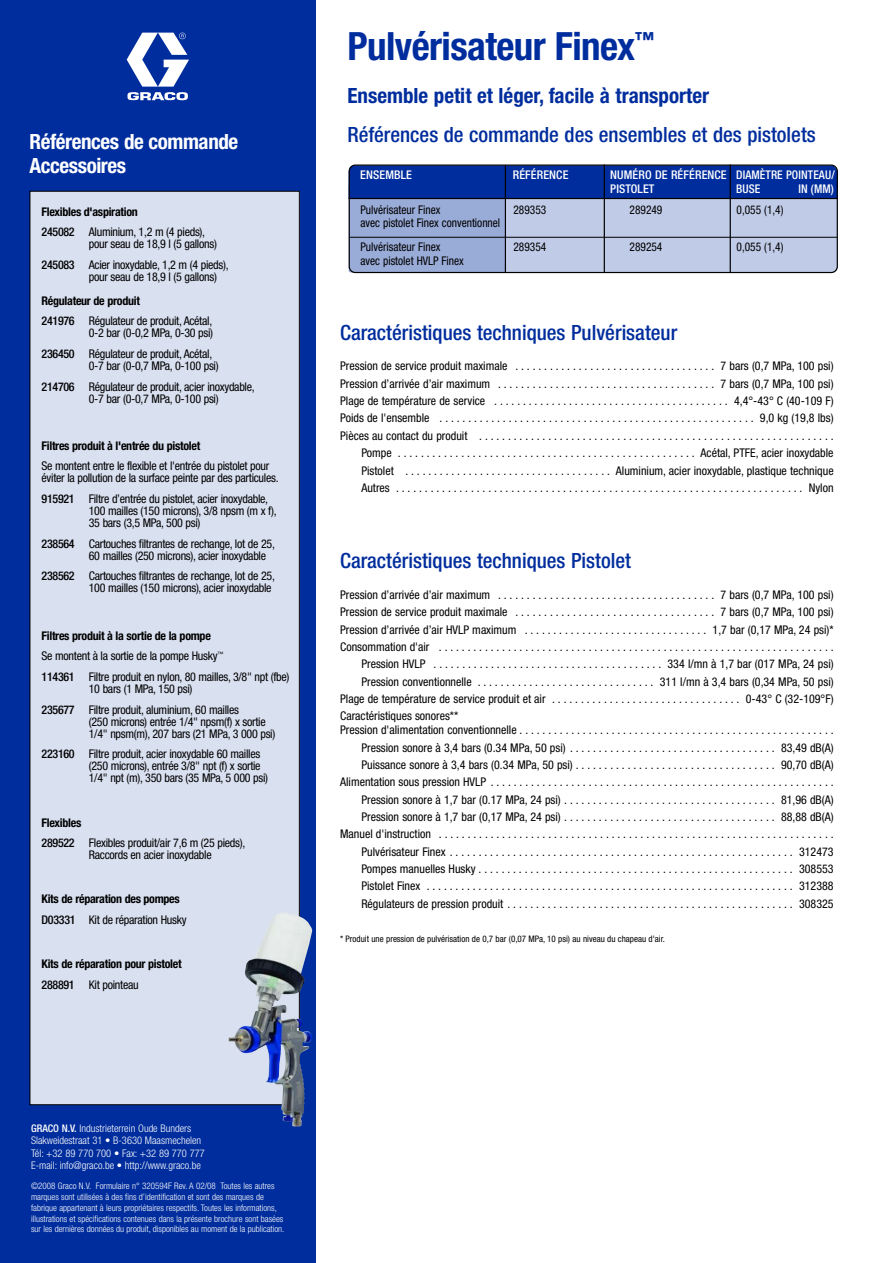
<style>
.page{position:relative;width:893px;height:1263px;background:#fff}
.page>*{position:absolute;margin:0;border:0;box-sizing:border-box;transform-origin:0 0}
.t1{font:700 condensed 39px "Helvetica Neue LT Std";letter-spacing:-.015em;color:#002d9d}
.t2{font:500 condensed 21px "Helvetica Neue LT Std";color:#002d9d}
.t3{font:700 condensed 21px "Helvetica Neue LT Std";color:#002d9d}
.t4{font:700 condensed 21px/24px "Helvetica Neue LT Std";letter-spacing:-.02em;color:#fff}
.t5{font:condensed 12px/17.4px "Helvetica Neue LT Std";color:#000;text-align:right}
.t6{font:condensed 12px/20.7px "Helvetica Neue LT Std";letter-spacing:-.025em;color:#000}
.t7{font:condensed 12px/13.5px "Helvetica Neue LT Std";color:#000;scale:.95 1}
.t8{font:700 condensed 12px/20.7px "Helvetica Neue LT Std";letter-spacing:-.025em;color:#000}
.t9{font:500 condensed 12px/13.5px "Helvetica Neue LT Std";letter-spacing:.01em;color:#fff}
.t10{font:500 condensed 12px/13.5px "Helvetica Neue LT Std";letter-spacing:.01em;color:#fff;scale:.96 1}
.t11{font:300 condensed 10.5px/12.6px "Helvetica Neue LT Std";color:#fff}
.t12{font:300 condensed 9px/10.8px "Helvetica Neue LT Std";color:#fff}
.t13{font:condensed 9px "Helvetica Neue LT Std";color:#000}
.s1{font-weight:700}
.s2{font-weight:500}
.s3{font-weight:400}
</style>
<div class="page">
<div style="left:0;top:0;width:315px;height:1263px;background:#002d9d"></div>
<svg style="left:127px;top:33px;width:62px;height:67px"></svg>
<div style="left:30px;top:191px;width:269px;height:914px;background:#d9e0f0"></div>
<svg style="left:348px;top:165px;width:489px;height:108px;background:#778dc4"></svg>
<hr style="left:350px;top:237px;width:487px;height:1px;background:#000">
<img style="left:245px;top:912px;width:67px;height:206px">
<h2 class="t4" style="left:30px;top:131px;width:210px">Références de commande<br>Accessoires</h2>
<p class="t6" style="left:42px;top:202px;width:165px"><span class="s1">Flexibles d'aspiration<br></span><span class="s2">245082</span> Aluminium, 1,2 m (4 pieds),</p>
<p class="t6" style="left:42px;top:235px;width:188px;text-indent:47px">pour seau de 18,9 l (5 gallons)<br><span class="s2">245083</span> Acier inoxydable, 1,2 m (4 pieds),</p>
<p class="t6" style="left:89px;top:267px;width:130px">pour seau de 18,9 l (5 gallons)</p>
<p class="t6" style="left:42px;top:291px;width:172px"><span class="s1">Régulateur de produit<br></span><span class="s2">241976</span> Régulateur de produit, Acétal,</p>
<p class="t6" style="left:42px;top:324px;width:173px;text-align:right">0-2 bar (0-0,2 MPa, 0-30 psi)<br><span class="s2">236450</span> Régulateur de produit, Acétal,</p>
<p class="t6" style="left:42px;top:356px;width:214px;text-indent:47px">0-7 bar (0-0,7 MPa, 0-100 psi)<br><span class="s2">214706</span> Régulateur de produit, acier inoxydable,</p>
<p class="t6" style="left:89px;top:389px;width:131px">0-7 bar (0-0,7 MPa, 0-100 psi)</p>
<p class="t8" style="left:42px;top:436px;width:160px">Filtres produit à l'entrée du pistolet</p>
<p class="t6" style="left:42px;top:461px;width:238px;line-height:12px">Se montent entre le flexible et l'entrée du pistolet pour éviter la pollution de la surface peinte par des particules.</p>
<p class="t6" style="left:89px;top:494px;width:189px;line-height:12px;text-indent:-47px"><span class="s2">915921</span> Filtre d’entrée du pistolet, acier inoxydable,<br>100 mailles (150 microns), 3/8 npsm (m x f),<br>35 bars (3,5 MPa, 500 psi)</p>
<p class="t6" style="left:89px;top:539px;width:187px;line-height:12px;text-indent:-47px"><span class="s2">238564</span> Cartouches filtrantes de rechange, lot de 25,<br>60 mailles (250 microns), acier inoxydable</p>
<p class="t6" style="left:42px;top:571px;width:235px;line-height:12px;text-align:right"><span class="s2">238562</span> Cartouches filtrantes de rechange, lot de 25,<br>100 mailles (150 microns), acier inoxydable</p>
<p class="t6" style="left:42px;top:626px;width:249px"><span class="s1">Filtres produit à la sortie de la pompe<br></span>Se montent à la sortie de la pompe Husky<sup>™<br></sup><span class="s2">114361</span> Filtre produit en nylon, 80 mailles, 3/8" npt (fbe)</p>
<p class="t6" style="left:42px;top:679px;width:199px;text-align:center">10 bars (1 MPa, 150 psi)<br><span class="s2">235677</span> Filtre produit, aluminium, 60 mailles</p>
<p class="t6" style="left:89px;top:716px;width:188px;line-height:12px">(250 microns) entrée 1/4" npsm(f) x sortie<br>1/4" npsm(m), 207 bars (21 MPa, 3 000 psi)</p>
<p class="t6" style="left:89px;top:749px;width:181px;line-height:12px;text-indent:-47px"><span class="s2">223160</span> Filtre produit, acier inoxydable 60 mailles (250 microns), entrée 3/8" npt (f) x sortie<br>1/4" npt (m), 350 bars (35 MPa, 5 000 psi)</p>
<p class="t6" style="left:42px;top:813px;width:205px"><span class="s1">Flexibles<br></span><span class="s2">289522</span> Flexibles produit/air 7,6 m (25 pieds),</p>
<p class="t6" style="left:89px;top:846px;width:124px">Raccords en acier inoxydable</p>
<p class="t8" style="left:42px;top:890px;width:147px">Kits de réparation des pompes<br><span class="s2">D03331</span> <span class="s3">Kit de réparation Husky</span></p>
<p class="t8" style="left:42px;top:955px;width:142px">Kits de réparation pour pistolet<br><span class="s2">288891</span> <span class="s3">Kit pointeau</span></p>
<h1 class="t1" style="left:347px;top:32px;width:308px">Pulvérisateur Finex<sup>™</sup></h1>
<h2 class="t3" style="left:347px;top:88px;width:363px">Ensemble petit et léger, facile à transporter</h2>
<h2 class="t2" style="left:347px;top:127px;width:470px">Références de commande des ensembles et des pistolets</h2>
<p class="t9" style="left:513px;top:169px;width:57px">RÉFÉRENCE</p>
<p class="t9" style="left:610px;top:169px;width:118px">NUMÉRO DE RÉFÉRENCE<br>PISTOLET</p>
<p class="t10" style="left:736px;top:169px;width:104px">DIAMÈTRE POINTEAU/<br>BUSE</p>
<p class="t9" style="left:360px;top:169px;width:53px">ENSEMBLE</p>
<p class="t10" style="left:798px;top:183px;width:38px">IN (MM)</p>
<p class="t7" style="left:360px;top:204px;width:149px">Pulvérisateur Finex<br>avec pistolet Finex conventionnel</p>
<p class="t7" style="left:360px;top:241px;width:110px">Pulvérisateur Finex<br>avec pistolet HVLP Finex</p>
<p class="t7" style="left:513px;top:204px;width:36px">289353</p>
<p class="t7" style="left:513px;top:241px;width:36px">289354</p>
<p class="t7" style="left:629px;top:204px;width:36px">289249</p>
<p class="t7" style="left:629px;top:241px;width:36px">289254</p>
<p class="t7" style="left:736px;top:204px;width:51px">0,055 (1,4)</p>
<p class="t7" style="left:736px;top:241px;width:51px">0,055 (1,4)</p>
<h2 class="t2" style="left:340px;top:325px;width:338px">Caractéristiques techniques Pulvérisateur</h2>
<p class="t5" style="left:340px;top:359px;width:495px">Pression de service produit maximale . . . . . . . . . . . . . . . . . . . . . . . . . . . . . . . . . . . 7 bars (0,7 MPa, 100 psi)<br>Pression d’arrivée d’air maximum . . . . . . . . . . . . . . . . . . . . . . . . . . . . . . . . . . . . . . 7 bars (0,7 MPa, 100 psi)<br>Plage de température de service . . . . . . . . . . . . . . . . . . . . . . . . . . . . . . . . . . . . . . . . . 4,4°-43° C (40-109 F)<br>Poids de l'ensemble . . . . . . . . . . . . . . . . . . . . . . . . . . . . . . . . . . . . . . . . . . . . . . . . . . . . . . . 9,0 kg (19,8 lbs)<br>Pièces au contact du produit . . . . . . . . . . . . . . . . . . . . . . . . . . . . . . . . . . . . . . . . . . . . . . . . . . . . . . . . . . . . . .<br>Pompe . . . . . . . . . . . . . . . . . . . . . . . . . . . . . . . . . . . . . . . . . . . . . . . . . . . . Acétal, PTFE, acier inoxydable Pistolet . . . . . . . . . . . . . . . . . . . . . . . . . . . . . . . . . . . . Aluminium, acier inoxydable, plastique technique Autres . . . . . . . . . . . . . . . . . . . . . . . . . . . . . . . . . . . . . . . . . . . . . . . . . . . . . . . . . . . . . . . . . . . . . . . Nylon</p>
<h2 class="t2" style="left:340px;top:553px;width:292px">Caractéristiques techniques Pistolet</h2>
<p class="t5" style="left:340px;top:587px;width:495px">Pression d’arrivée d’air maximum . . . . . . . . . . . . . . . . . . . . . . . . . . . . . . . . . . . . . . 7 bars (0,7 MPa, 100 psi)</p>
<p class="t5" style="left:340px;top:604px;width:495px">Pression de service produit maximale . . . . . . . . . . . . . . . . . . . . . . . . . . . . . . . . . . . 7 bars (0,7 MPa, 100 psi)</p>
<p class="t5" style="left:340px;top:622px;width:495px">Pression d’arrivée d’air HVLP maximum . . . . . . . . . . . . . . . . . . . . . . . . . . . . . . . . 1,7 bar (0,17 MPa, 24 psi)*</p>
<p class="t5" style="left:340px;top:639px;width:495px">Consommation d'air . . . . . . . . . . . . . . . . . . . . . . . . . . . . . . . . . . . . . . . . . . . . . . . . . . . . . . . . . . . . . . . . . . . . .</p>
<p class="t5" style="left:361px;top:656px;width:473px">Pression HVLP . . . . . . . . . . . . . . . . . . . . . . . . . . . . . . . . . . . . . . . . 334 l/mn à 1,7 bar (017 MPa, 24 psi)</p>
<p class="t5" style="left:361px;top:674px;width:474px">Pression conventionnelle . . . . . . . . . . . . . . . . . . . . . . . . . . . . . . . 311 l/mn à 3,4 bars (0,34 MPa, 50 psi)</p>
<p class="t5" style="left:340px;top:691px;width:495px">Plage de température de service produit et air . . . . . . . . . . . . . . . . . . . . . . . . . . . . . . . . . 0-43° C (32-109°F)</p>
<p class="t5" style="left:340px;top:708px;width:120px">Caractéristiques sonores**</p>
<p class="t5" style="left:340px;top:722px;width:495px">Pression d'alimentation conventionnelle . . . . . . . . . . . . . . . . . . . . . . . . . . . . . . . . . . . . . . . . . . . . . . . . . . . . . . .<br>Pression sonore à 3,4 bars (0.34 MPa, 50 psi) . . . . . . . . . . . . . . . . . . . . . . . . . . . . . . . . . . . . 83,49 dB(A)<br>Puissance sonore à 3,4 bars (0.34 MPa, 50 psi) . . . . . . . . . . . . . . . . . . . . . . . . . . . . . . . . . . . 90,70 dB(A)<br>Alimentation sous pression HVLP . . . . . . . . . . . . . . . . . . . . . . . . . . . . . . . . . . . . . . . . . . . . . . . . . . . . . . . . . . . .<br>Pression sonore à 1,7 bar (0.17 MPa, 24 psi) . . . . . . . . . . . . . . . . . . . . . . . . . . . . . . . . . . . . . 81,96 dB(A)<br>Pression sonore à 1,7 bar (0,17 MPa, 24 psi) . . . . . . . . . . . . . . . . . . . . . . . . . . . . . . . . . . . . . 88,88 dB(A)<br>Manuel d'instruction . . . . . . . . . . . . . . . . . . . . . . . . . . . . . . . . . . . . . . . . . . . . . . . . . . . . . . . . . . . . . . . . . . . . .<br>Pulvérisateur Finex . . . . . . . . . . . . . . . . . . . . . . . . . . . . . . . . . . . . . . . . . . . . . . . . . . . . . . . . . . . . 312473<br>Pompes manuelles Husky . . . . . . . . . . . . . . . . . . . . . . . . . . . . . . . . . . . . . . . . . . . . . . . . . . . . . . . 308553<br>Pistolet Finex . . . . . . . . . . . . . . . . . . . . . . . . . . . . . . . . . . . . . . . . . . . . . . . . . . . . . . . . . . . . . . . . 312388<br>Régulateurs de pression produit . . . . . . . . . . . . . . . . . . . . . . . . . . . . . . . . . . . . . . . . . . . . . . . . . . 308325</p>
<p class="t13" style="left:340px;top:936px;width:326px">* Produit une pression de pulvérisation de 0,7 bar (0,07 MPa, 10 psi) au niveau du chapeau d'air.</p>
<p class="t11" style="left:31px;top:1122px;width:175px"><span class="s2">GRACO N.V.</span> Industrieterrein Oude Bunders Slakweidestraat 31 • B-3630 Maasmechelen Tél: +32 89 770 700 • Fax: +32 89 770 777<br>E-mail: info@graco.be • http://www.graco.be</p>
<p class="t12" style="left:31px;top:1181px;width:255px">©2008 Graco N.V. Formulaire n° 320594F Rev. A 02/08 Toutes les autres marques sont utilisées à des fins d’identification et sont des marques de fabrique appartenant à leurs propriétaires respectifs. Toutes les informations, illustrations et spécifications contenues dans la présente brochure sont basées sur les dernières données du produit, disponibles au moment de la publication.</p>
</div>
